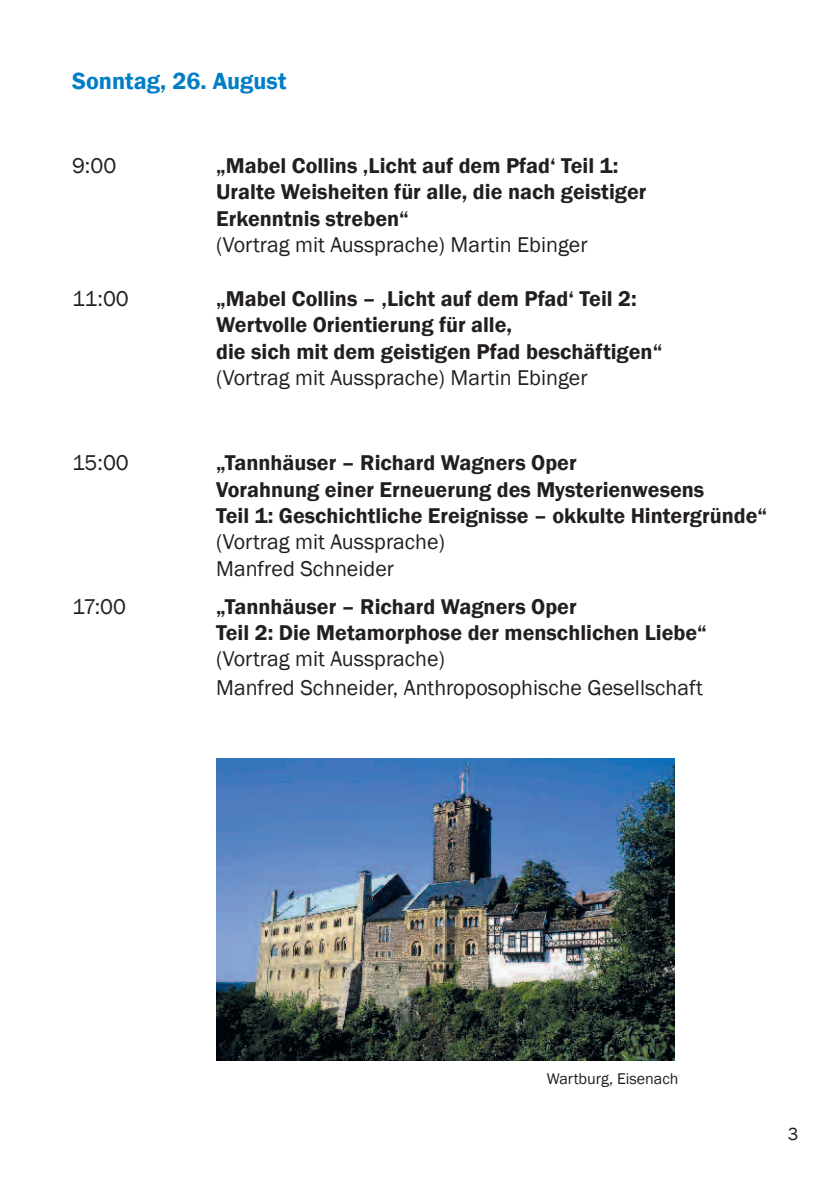
<style>
.page{position:relative;width:840px;height:1191px;background:#fff}
.page>*{position:absolute;margin:0;border:0;box-sizing:border-box;transform-origin:0 0}
.t1{font:600 24px "Franklin Gothic";color:#007ec5}
.t2{font:600 22px/26.4px "Franklin Gothic";color:#231f20}
.t3{font:22px/26.4px "Franklin Gothic";color:#231f20}
.t4{font:18px "Franklin Gothic";color:#231f20}
.t5{font:16px "Franklin Gothic";color:#231f20}
</style>
<div class="page">
<img style="left:217px;top:758px;width:457px;height:302px">
<p class="t1" style="left:72px;top:66px;width:216px">Sonntag, 26. August</p>
<p class="t3" style="left:72px;top:153px;width:46px">9:00</p>
<p class="t2" style="left:216px;top:153px;width:431px">„Mabel Collins ‚Licht auf dem Pfad‘ Teil 1:<br>Uralte Weisheiten für alle, die nach geistiger<br>Erkenntnis streben“</p>
<p class="t3" style="left:216px;top:232px;width:373px">(Vortrag mit Aussprache) Martin Ebinger</p>
<p class="t3" style="left:72px;top:286px;width:58px">11:00</p>
<p class="t2" style="left:216px;top:285px;width:447px">„Mabel Collins – ‚Licht auf dem Pfad‘ Teil 2:<br>Wertvolle Orientierung für alle,<br>die sich mit dem geistigen Pfad beschäftigen“</p>
<p class="t3" style="left:216px;top:365px;width:373px">(Vortrag mit Aussprache) Martin Ebinger</p>
<p class="t3" style="left:72px;top:450px;width:58px">15:00</p>
<p class="t2" style="left:216px;top:450px;width:552px">„Tannhäuser – Richard Wagners Oper<br>Vorahnung einer Erneuerung des Mysterienwesens<br>Teil 1: Geschichtliche Ereignisse – okkulte Hintergründe“</p>
<p class="t3" style="left:216px;top:529px;width:230px">(Vortrag mit Aussprache)<br>Manfred Schneider</p>
<p class="t3" style="left:72px;top:593px;width:55px">17:00</p>
<p class="t2" style="left:216px;top:593px;width:492px">„Tannhäuser – Richard Wagners Oper<br>Teil 2: Die Metamorphose der menschlichen Liebe“</p>
<p class="t3" style="left:216px;top:645px;width:488px;line-height:28.8px">(Vortrag mit Aussprache)<br>Manfred Schneider, Anthroposophische Gesellschaft</p>
<p class="t5" style="left:546px;top:1068px;width:133px">Wartburg, Eisenach</p>
<p class="t4" style="left:787px;top:1122px;width:12px">3</p>
</div>
